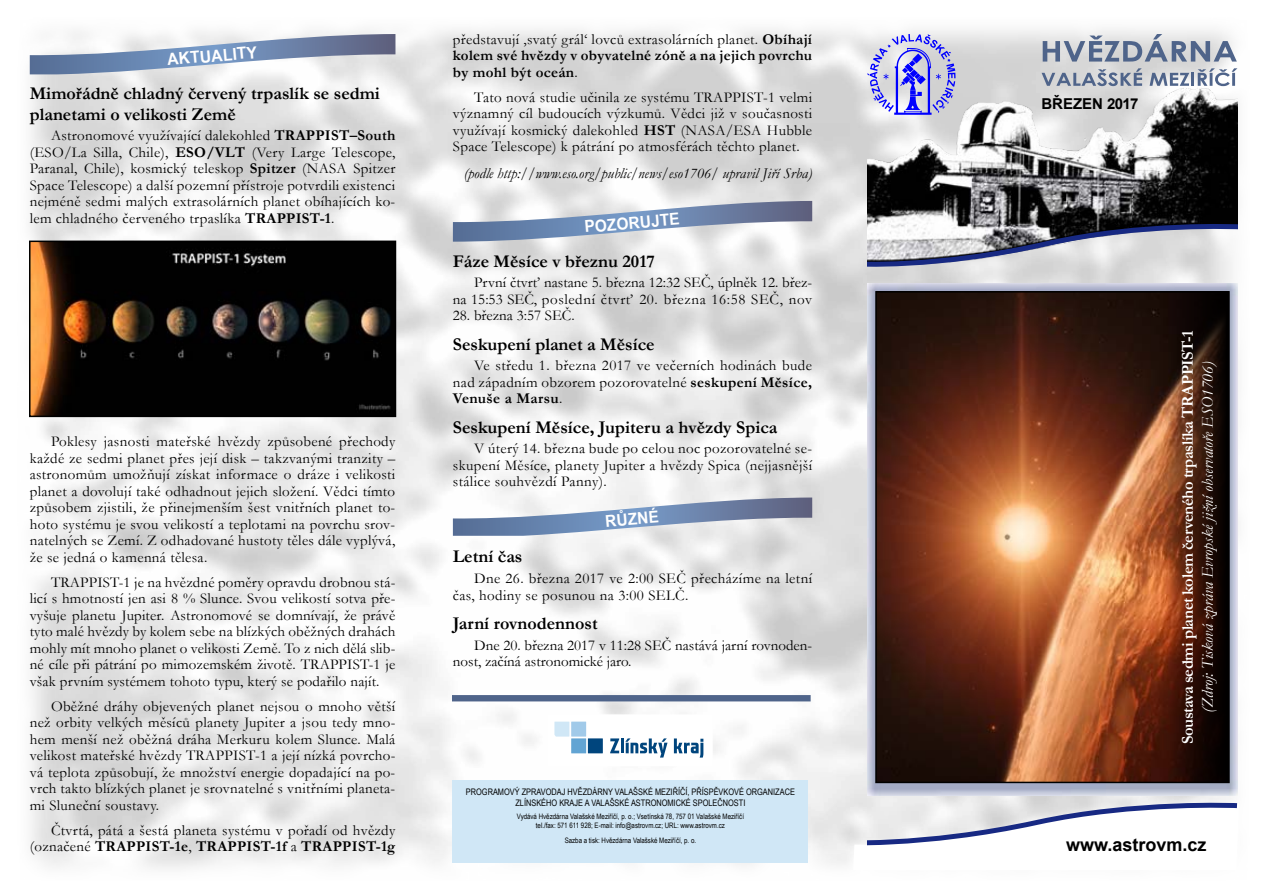
<style>
.page{position:relative;width:1263px;height:893px;background:#fff}
.page>*{position:absolute;margin:0;border:0;box-sizing:border-box;transform-origin:0 0}
.t1{font:700 18px/20.7px "Garamond";color:#000}
.t2{font:700 18px "Arial";color:#000}
.t3{font:700 16.5px "Garamond";letter-spacing:-.025em;color:#fff}
.t4{font:italic 16.5px "Garamond";color:#fff}
.t5{font:700 16.5px "Arial Narrow";color:#fff;scale:1.14 1}
.t6{font:700 16.5px "Arial Narrow";color:#fff;scale:1.16 1}
.t7{font:700 16.35px "Arial Narrow";color:#fff;scale:1.15 1}
.t8{font:15px/16.5px "Garamond";letter-spacing:.02em;color:#000;text-align:justify}
.t9{font:15px/16.5px "Garamond";color:#000}
.t10{font:700 15px/16.5px "Garamond";letter-spacing:.02em;color:#000;text-align:justify}
.t11{font:italic 15px "Garamond";color:#000}
.t12{font:700 15px "Arial";color:#000}
.t13{font:9px/10.8px "Arial Narrow";color:#000;text-align:center}
.t14{font:7.5px/9px "Arial Narrow";color:#000;text-align:center}
.s1{font-weight:700}
.s2{font-weight:400}
</style>
<div class="page">
<img style="left:29px;top:29px;width:1210px;height:840px">
<img style="left:867px;top:283px;width:370px;height:510px">
<div style="left:844px;top:793px;width:404px;height:86px;background:#fff"></div>
<img style="left:867px;top:87px;width:370px;height:129px">
<svg style="left:867px;top:34px;width:88px;height:81px;background:#aeaee6"></svg>
<svg style="left:1043px;top:34px;width:194px;height:28px;background:#adb4c2"></svg>
<svg style="left:1041px;top:68px;width:101px;height:18px;background:#a9b0bd"></svg>
<svg style="left:1149px;top:68px;width:88px;height:18px"></svg>
<svg style="left:867px;top:216px;width:370px;height:53px"></svg>
<div style="left:549px;top:715px;width:163px;height:50px;background:#fff"></div>
<svg style="left:554px;top:722px;width:15px;height:15px"></svg>
<div style="left:571px;top:722px;width:15px;height:15px;background:#a1cae9"></div>
<div style="left:571px;top:738px;width:15px;height:15px;background:#62a4d3"></div>
<div style="left:588px;top:738px;width:15px;height:15px;background:#00457d"></div>
<svg style="left:610px;top:738px;width:9px;height:15px"></svg>
<hr style="left:621px;top:738px;width:3px;height:15px;background:#00457d">
<svg style="left:625px;top:738px;width:42px;height:19px"></svg>
<svg style="left:674px;top:738px;width:29px;height:20px"></svg>
<div style="left:453px;top:780px;width:355px;height:83px;background:#d0e7f6"></div>
<div style="left:453px;top:695px;width:358px;height:6px;background:#4f648a"></div>
<svg style="left:844px;top:795px;width:394px;height:70px"></svg>
<svg style="left:453px;top:201px;width:359px;height:41px"></svg>
<svg style="left:453px;top:497px;width:359px;height:39px"></svg>
<img style="left:878px;top:294px;width:286px;height:486px">
<div style="left:875px;top:291px;width:355px;height:492px;border:2px solid #000"></div>
<svg style="left:1164px;top:292px;width:65px;height:490px;background:#38180b"></svg>
<svg style="left:30px;top:34px;width:365px;height:40px"></svg>
<img style="left:32px;top:244px;width:361px;height:170px">
<div style="left:29px;top:241px;width:367px;height:176px;border:2px solid #000"></div>
<p class="t6" style="left:166px;top:47px;width:79px;rotate:-5deg">AKTUALITY</p>
<p class="t1" style="left:30px;top:83px;width:352px">Mimořádně chladný červený trpaslík se sedmi planetami o velikosti Země</p>
<p class="t8" style="left:30px;top:127px;width:367px;text-indent:21px">Astronomové využívající dalekohled <span class="s1">TRAPPIST–South </span>(ESO/La Silla, Chile), <span class="s1">ESO/VLT</span> (Very Large Telescope, Paranal, Chile), kosmický teleskop <span class="s1">Spitzer</span> (NASA Spitzer Space Telescope) a další pozemní přístroje potvrdili existenci nejméně sedmi malých extrasolárních planet obíhajících ko&shy;lem chladného červeného trpaslíka <span class="s1">TRAPPIST-1</span>.</p>
<p class="t8" style="left:30px;top:433px;width:367px;text-indent:21px">Poklesy jasnosti mateřské hvězdy způsobené přechody každé ze sedmi planet přes její disk – takzvanými tranzity – astronomům umožňují získat informace o dráze i velikosti planet a dovolují také odhadnout jejich složení. Vědci tímto způsobem zjistili, že přinejmenším šest vnitřních planet to&shy;hoto systému je svou velikostí a teplotami na povrchu srov&shy;natelných se Zemí. Z odhadované hustoty těles dále vyplývá, že se jedná o kamenná tělesa.</p>
<p class="t8" style="left:30px;top:573px;width:367px;text-indent:21px">TRAPPIST-1 je na hvězdné poměry opravdu drobnou stá&shy;licí s hmotností jen asi 8 % Slunce. Svou velikostí sotva pře&shy;vyšuje planetu Jupiter. Astronomové se domnívají, že právě tyto malé hvězdy by kolem sebe na blízkých oběžných drahách mohly mít mnoho planet o velikosti Země. To z nich dělá slib&shy;né cíle při pátrání po mimozemském životě. TRAPPIST-1 je však prvním systémem tohoto typu, který se podařilo najít.</p>
<p class="t8" style="left:30px;top:697px;width:367px;text-indent:21px">Oběžné dráhy objevených planet nejsou o mnoho větší než orbity velkých měsíců planety Jupiter a jsou tedy mno&shy;hem menší než oběžná dráha Merkuru kolem Slunce. Malá velikost mateřské hvězdy TRAPPIST-1 a její nízká povrcho&shy;vá teplota způsobují, že množství energie dopadající na po&shy;vrch takto blízkých planet je srovnatelné s vnitřními planeta&shy;mi Sluneční soustavy.</p>
<p class="t8" style="left:30px;top:821px;width:367px;text-align:right">Čtvrtá, pátá a šestá planeta systému v pořadí od hvězdy (označené <span class="s1">TRAPPIST-1e</span>, <span class="s1">TRAPPIST-1f</span> a <span class="s1">TRAPPIST-1g</span></p>
<p class="t10" style="left:453px;top:31px;width:361px"><span class="s2">představují ‚svatý grál‘ lovců extrasolárních planet.</span> Obíhají kolem své hvězdy v obyvatelné zóně a na jejich povrchu by mohl být oceán<span class="s2">.</span></p>
<p class="t8" style="left:453px;top:88px;width:361px;text-indent:21px">Tato nová studie učinila ze systému TRAPPIST-1 velmi významný cíl budoucích výzkumů. Vědci již v současnosti využívají kosmický dalekohled <span class="s1">HST</span> (NASA/ESA Hubble Space Telescope) k pátrání po atmosférách těchto planet.</p>
<p class="t11" style="left:464px;top:163px;width:350px">(podle http://www.eso.org/public/news/eso1706/ upravil Jiří Srba)</p>
<p class="t5" style="left:583px;top:214px;width:85px;rotate:-5deg">POZORUJTE</p>
<p class="t1" style="left:453px;top:251px;width:204px">Fáze Měsíce v březnu 2017</p>
<p class="t9" style="left:453px;top:274px;width:361px;text-align:right">První čtvrť nastane 5. března 12:32 SEČ, úplněk 12. břez-<br>na 15:53 SEČ, poslední čtvrť 20. března 16:58 SEČ, nov</p>
<p class="t9" style="left:453px;top:307px;width:123px">28. března 3:57 SEČ.</p>
<p class="t1" style="left:453px;top:334px;width:203px">Seskupení planet a Měsíce</p>
<p class="t8" style="left:453px;top:357px;width:361px;text-indent:21px">Ve středu 1. března 2017 ve večerních hodinách bude nad západním obzorem pozorovatelné <span class="s1">seskupení Měsíce, Venuše a Marsu</span>.</p>
<p class="t1" style="left:453px;top:417px;width:326px">Seskupení Měsíce, Jupiteru a hvězdy Spica</p>
<p class="t8" style="left:453px;top:440px;width:361px;text-indent:21px">V úterý 14. března bude po celou noc pozorovatelné se&shy;skupení Měsíce, planety Jupiter a hvězdy Spica (nejjasnější stálice souhvězdí Panny).</p>
<p class="t7" style="left:604px;top:509px;width:48px;rotate:-5deg">RŮZNÉ</p>
<p class="t1" style="left:453px;top:546px;width:71px">Letní čas</p>
<p class="t8" style="left:453px;top:570px;width:361px;text-indent:21px">Dne 26. března 2017 ve 2:00 SEČ přecházíme na letní čas, hodiny se posunou na 3:00 SELČ.</p>
<p class="t1" style="left:453px;top:613px;width:146px">Jarní rovnodennost</p>
<p class="t9" style="left:453px;top:636px;width:361px;text-indent:21px">Dne 20. března 2017 v 11:28 SEČ nastává jarní rovnoden&shy;nost, začíná astronomické jaro.</p>
<p class="t13" style="left:466px;top:786px;width:330px">PROGRAMOVÝ ZPRAVODAJ HVĚZDÁRNY VALAŠSKÉ MEZIŘÍČÍ, PŘÍSPĚVKOVÉ ORGANIZACE<br>ZLÍNSKÉHO KRAJE A VALAŠSKÉ ASTRONOMICKÉ SPOLEČNOSTI</p>
<p class="t14" style="left:517px;top:812px;width:229px">Vydává Hvězdárna Valašské Meziříčí, p. o.; Vsetínská 78, 757 01 Valašské Meziříčí tel./fax: 571 611 928; E-mail: info@astrovm.cz; URL: www.astrovm.cz</p>
<p class="t14" style="left:565px;top:836px;width:133px">Sazba a tisk: Hvězdárna Valašské Meziříčí, p. o.</p>
<p class="t12" style="left:1041px;top:94px;width:98px">BŘEZEN 2017</p>
<p class="t3" style="left:1176px;top:744px;width:416px;rotate:-90deg">Soustava sedmi planet kolem červeného trpaslíka TRAPPIST-1</p>
<p class="t4" style="left:1196px;top:713px;width:354px;rotate:-90deg">(Zdroj: Tisková zpráva Evropské jižní observatoře ESO1706)</p>
<p class="t2" style="left:1066px;top:832px;width:142px">www.astrovm.cz</p>
</div>
